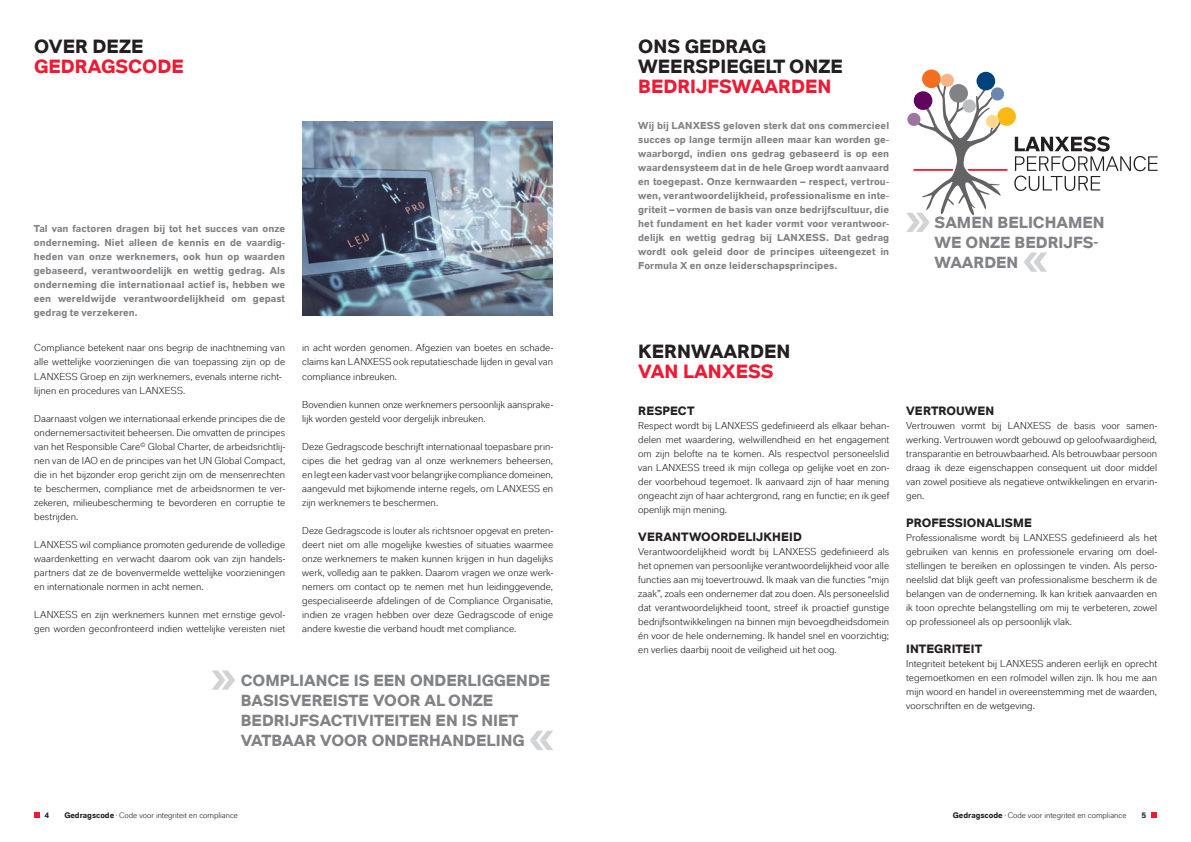
<style>
.page{position:relative;width:1191px;height:842px;background:#fff}
.page>*{position:absolute;margin:0;border:0;box-sizing:border-box;transform-origin:0 0}
.Überschrift_FL{font:700 19px/20px "Lanxess";color:#ed1a33}
.Überschrift_FL-2{font:700 19px "Lanxess";color:#231f20}
.Überschrift_FL-3{font:700 16px/20px "Lanxess";color:#808285}
.Fließtext_FL{font:700 12px "Lanxess";letter-spacing:.005em;color:#231f20}
.Fließtext_FL-2{font:10px/14px "Lanxess";letter-spacing:.005em;color:#231f20;text-align:justify}
.Fließtext_FL-3{font:700 10px/14px "Lanxess";letter-spacing:.005em;color:#808285;text-align:justify}
.t1{font:8px "Lanxess";color:#231f20}
.t2{font:700 8px "Lanxess";color:#231f20}
.s1{color:#231f20}
.s2{font-weight:700}
</style>
<div class="page">
<img style="left:302px;top:122px;width:251px;height:194px">
<div style="left:976px;top:72px;width:19px;height:18px;background:#004279;border-radius:50%"></div>
<div style="left:922px;top:69px;width:18px;height:19px;background:#f36e21;border-radius:50%"></div>
<div style="left:940px;top:74px;width:13px;height:13px;background:#f9b281;border-radius:50%"></div>
<svg style="left:34px;top:812px;width:6px;height:6px"></svg>
<svg style="left:1151px;top:812px;width:6px;height:6px"></svg>
<svg style="left:212px;top:670px;width:23px;height:20px"></svg>
<svg style="left:906px;top:80px;width:251px;height:152px"></svg>
<svg style="left:530px;top:731px;width:23px;height:19px"></svg>
<svg style="left:1024px;top:252px;width:23px;height:20px"></svg>
<p class="Überschrift_FL" style="left:34px;top:35px;width:151px"><span class="s1">OVER DEZE<br></span>GEDRAGSCODE</p>
<p class="Überschrift_FL-2" style="left:638px;top:33px;width:129px">ONS GEDRAG</p>
<p class="Überschrift_FL-2" style="left:638px;top:53px;width:206px">WEERSPIEGELT ONZE</p>
<p class="Überschrift_FL" style="left:638px;top:75px;width:195px">BEDRIJFSWAARDEN</p>
<p class="Fließtext_FL-3" style="left:34px;top:221px;width:253px">Tal van factoren dragen bij tot het succes van onze onderneming. Niet alleen de kennis en de vaardig&shy;heden van onze werknemers, ook hun op waarden gebaseerd, verantwoordelijk en wettig gedrag. Als onderneming die internationaal actief is, hebben we een wereldwijde verantwoordelijkheid om gepast gedrag te verzekeren.</p>
<p class="Fließtext_FL-2" style="left:34px;top:341px;width:252px">Compliance betekent naar ons begrip de inachtneming van alle wettelijke voorzieningen die van toepassing zijn op de LANXESS Groep en zijn werknemers, evenals interne richt-</p>
<p class="Fließtext_FL-2" style="left:34px;top:383px;width:153px">lijnen en procedures van LANXESS.</p>
<p class="Fließtext_FL-2" style="left:34px;top:411px;width:252px">Daarnaast volgen we internationaal erkende principes die de ondernemersactiviteit beheersen. Die omvatten de principes van het Responsible Care<sup>©</sup> Global Charter, de arbeidsrichtlij&shy;nen van de IAO en de principes van het UN Global Compact, die in het bijzonder erop gericht zijn om de mensenrechten te beschermen, compliance met de arbeidsnormen te ver&shy;zekeren, milieubescherming te bevorderen en corruptie te bestrijden.</p>
<p class="Fließtext_FL-2" style="left:34px;top:537px;width:252px">LANXESS wil compliance promoten gedurende de volledige</p>
<p class="Fließtext_FL-2" style="left:34px;top:551px;width:252px">waardenketting en verwacht daarom ook van zijn handels-</p>
<p class="Fließtext_FL-2" style="left:34px;top:565px;width:252px">partners dat ze de bovenvermelde wettelijke voorzieningen en internationale normen in acht nemen.</p>
<p class="Fließtext_FL-2" style="left:34px;top:607px;width:252px">LANXESS en zijn werknemers kunnen met ernstige gevol&shy;gen worden geconfronteerd indien wettelijke vereisten niet</p>
<p class="Fließtext_FL-2" style="left:302px;top:341px;width:252px">in acht worden genomen. Afgezien van boetes en schade&shy;claims kan LANXESS ook reputatieschade lijden in geval van compliance inbreuken.</p>
<p class="Fließtext_FL-2" style="left:302px;top:397px;width:252px">Bovendien kunnen onze werknemers persoonlijk aansprake&shy;lijk worden gesteld voor dergelijk inbreuken.</p>
<p class="Fließtext_FL-2" style="left:302px;top:439px;width:252px">Deze Gedragscode beschrijft internationaal toepasbare prin&shy;cipes die het gedrag van al onze werknemers beheersen, en legt een kader vast voor belangrijke compliance domeinen, aangevuld met bijkomende interne regels, om LANXESS en zijn werknemers te beschermen.</p>
<p class="Fließtext_FL-2" style="left:302px;top:523px;width:252px">Deze Gedragscode is louter als richtsnoer opgevat en preten&shy;deert niet om alle mogelijke kwesties of situaties waarmee onze werknemers te maken kunnen krijgen in hun dagelijks werk, volledig aan te pakken. Daarom vragen we onze werk&shy;nemers om contact op te nemen met hun leidinggevende, gespecialiseerde afdelingen of de Compliance Organisatie, indien ze vragen hebben over deze Gedragscode of enige andere kwestie die verband houdt met compliance.</p>
<p class="Überschrift_FL-3" style="left:241px;top:669px;width:311px">COMPLIANCE IS EEN ONDERLIGGENDE</p>
<p class="Überschrift_FL-3" style="left:241px;top:689px;width:254px">BASISVEREISTE VOOR AL ONZE</p>
<p class="Überschrift_FL-3" style="left:241px;top:709px;width:279px">BEDRIJFSACTIVITEITEN EN IS NIET</p>
<p class="Überschrift_FL-3" style="left:241px;top:729px;width:285px">VATBAAR VOOR ONDERHANDELING</p>
<p class="Fließtext_FL-3" style="left:638px;top:118px;width:252px">Wij bij LANXESS geloven sterk dat ons commercieel succes op lange termijn alleen maar kan worden ge&shy;waarborgd, indien ons gedrag gebaseerd is op een waardensysteem dat in de hele Groep wordt aanvaard en toegepast. Onze kernwaarden – respect, vertrou&shy;wen, verantwoordelijkheid, professionalisme en inte&shy;griteit – vormen de basis van onze bedrijfscultuur, die het fundament en het kader vormt voor verantwoor&shy;delijk en wettig gedrag bij LANXESS. Dat gedrag wordt ook geleid door de principes uiteengezet in Formula X en onze leiderschapsprincipes.</p>
<p class="Überschrift_FL-2" style="left:638px;top:338px;width:154px">KERNWAARDEN</p>
<p class="Überschrift_FL" style="left:638px;top:360px;width:137px">VAN LANXESS</p>
<p class="Fließtext_FL" style="left:638px;top:403px;width:58px">RESPECT</p>
<p class="Fließtext_FL-2" style="left:638px;top:419px;width:252px">Respect wordt bij LANXESS gedefinieerd als elkaar behan&shy;delen met waardering, welwillendheid en het engagement om zijn belofte na te komen. Als respectvol personeelslid van LANXESS treed ik mijn collega op gelijke voet en zon&shy;der voorbehoud tegemoet. Ik aanvaard zijn of haar mening ongeacht zijn of haar achtergrond, rang en functie; en ik geef openlijk mijn mening.</p>
<p class="Fließtext_FL" style="left:638px;top:529px;width:165px">VERANTWOORDELIJKHEID</p>
<p class="Fließtext_FL-2" style="left:638px;top:545px;width:252px">Verantwoordelijkheid wordt bij LANXESS gedefinieerd als het opnemen van persoonlijke verantwoordelijkheid voor alle functies aan mij toevertrouwd. Ik maak van die functies “mijn zaak”, zoals een ondernemer dat zou doen. Als personeelslid dat verantwoordelijkheid toont, streef ik proactief gunstige bedrijfsontwikkelingen na binnen mijn bevoegdheidsdomein én voor de hele onderneming. Ik handel snel en voorzichtig; en verlies daarbij nooit de veiligheid uit het oog.</p>
<p class="Überschrift_FL-3" style="left:934px;top:211px;width:171px">SAMEN BELICHAMEN<br>WE ONZE BEDRIJFS-<br>WAARDEN</p>
<p class="Fließtext_FL" style="left:906px;top:403px;width:90px">VERTROUWEN</p>
<p class="Fließtext_FL-2" style="left:906px;top:419px;width:252px">Vertrouwen vormt bij LANXESS de basis voor samen-</p>
<p class="Fließtext_FL-2" style="left:906px;top:433px;width:252px">werking. Vertrouwen wordt gebouwd op geloofwaardigheid, transparantie en betrouwbaarheid. Als betrouwbaar persoon draag ik deze eigenschappen consequent uit door middel van zowel positieve als negatieve ontwikkelingen en ervarin&shy;gen.</p>
<p class="Fließtext_FL" style="left:906px;top:515px;width:127px">PROFESSIONALISME</p>
<p class="Fließtext_FL-2" style="left:906px;top:531px;width:252px">Professionalisme wordt bij LANXESS gedefinieerd als het gebruiken van kennis en professionele ervaring om doel&shy;stellingen te bereiken en oplossingen te vinden. Als perso&shy;neelslid dat blijk geeft van professionalisme bescherm ik de belangen van de onderneming. Ik kan kritiek aanvaarden en ik toon oprechte belangstelling om mij te verbeteren, zowel op professioneel als op persoonlijk vlak.</p>
<p class="Fließtext_FL" style="left:906px;top:641px;width:77px">INTEGRITEIT</p>
<p class="Fließtext_FL-2" style="left:906px;top:657px;width:252px">Integriteit betekent bij LANXESS anderen eerlijk en oprecht tegemoetkomen en een rolmodel willen zijn. Ik hou me aan mijn woord en handel in overeenstemming met de waarden, voorschriften en de wetgeving.</p>
<p class="t2" style="left:44px;top:809px;width:6px">4</p>
<p class="t1" style="left:64px;top:810px;width:175px"><span class="s2">Gedragscode</span> · Code voor integriteit en compliance</p>
<p class="t1" style="left:953px;top:810px;width:175px"><span class="s2">Gedragscode</span> · Code voor integriteit en compliance</p>
<p class="t2" style="left:1141px;top:809px;width:6px">5</p>
</div>
